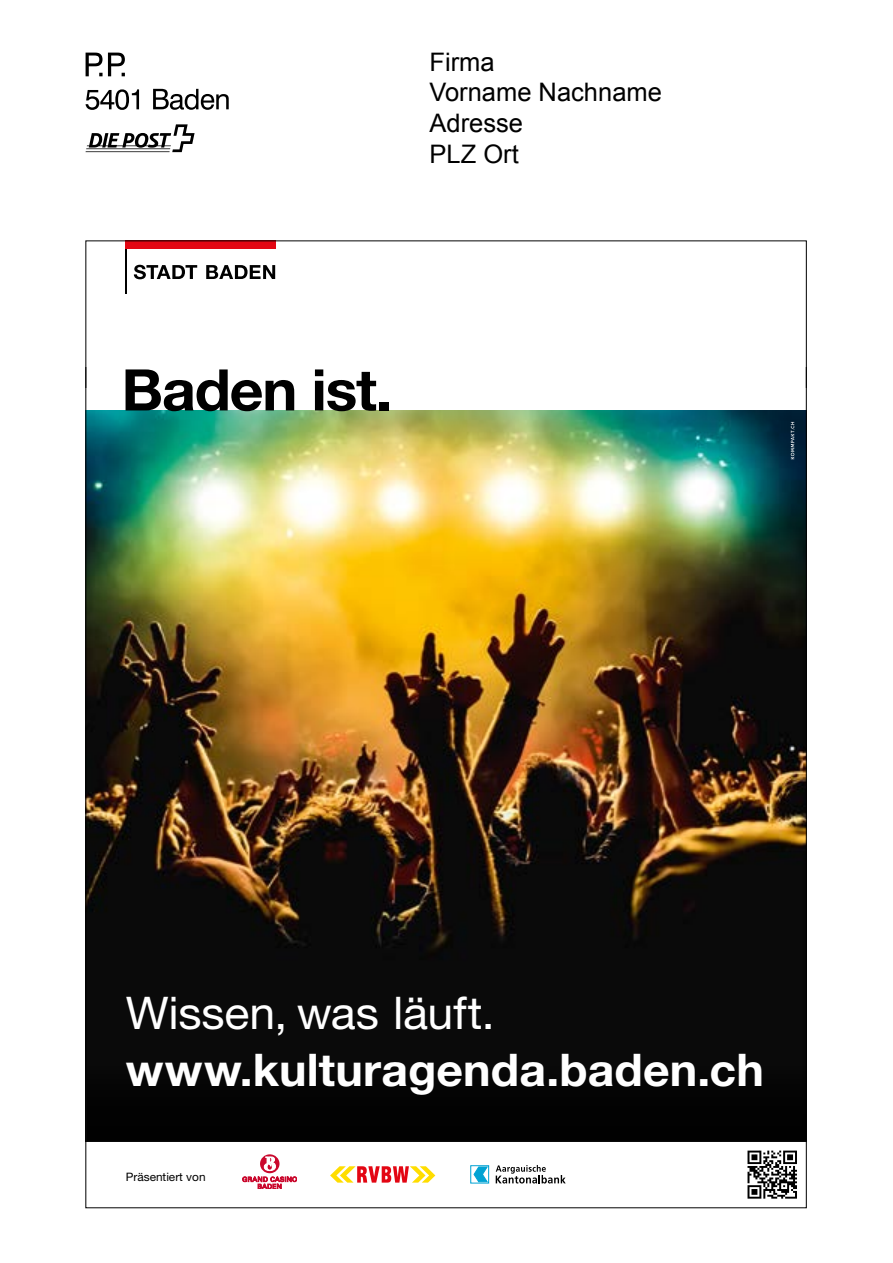
<style>
.page{position:relative;width:893px;height:1263px;background:#fff}
.page>*{position:absolute;margin:0;border:0;box-sizing:border-box;transform-origin:0 0}
.t1{font:700 57.45px "Helvetica Neue";letter-spacing:-.02em;color:#000}
.t2{font:700 45px "Helvetica Neue";letter-spacing:.005em;color:#fff}
.t3{font:45px "Helvetica Neue";letter-spacing:-.005em;color:#fff}
.t4{font:25.5px/30.6px "Arial";color:#000}
.t5{font:11.55px "Helvetica Neue";color:#000}
</style>
<div class="page">
<svg style="left:86px;top:53px;width:39px;height:23px"></svg>
<svg style="left:86px;top:89px;width:143px;height:21px"></svg>
<hr style="left:86px;top:151px;width:84px;height:1px;background:#000">
<svg style="left:87px;top:124px;width:108px;height:28px"></svg>
<hr style="left:86px;top:148px;width:84px;height:1px;background:#000">
<svg style="left:86px;top:241px;width:721px;height:147px"></svg>
<img style="left:86px;top:368px;width:720px;height:840px">
<p class="t4" style="left:429px;top:47px;width:234px">Firma<br>Vorname Nachname<br>Adresse<br>PLZ Ort</p>
<h1 class="t1" style="left:121px;top:354px;width:272px">Baden ist.</h1>
<h1 class="t1" style="left:121px;top:380px;width:272px">Baden ist.</h1>
<h2 class="t3" style="left:126px;top:986px;width:371px">Wissen, was läuft.</h2>
<h2 class="t2" style="left:126px;top:1042px;width:640px">www.kulturagenda.baden.ch</h2>
<p class="t5" style="left:126px;top:1170px;width:81px">Präsentiert von</p>
</div>
